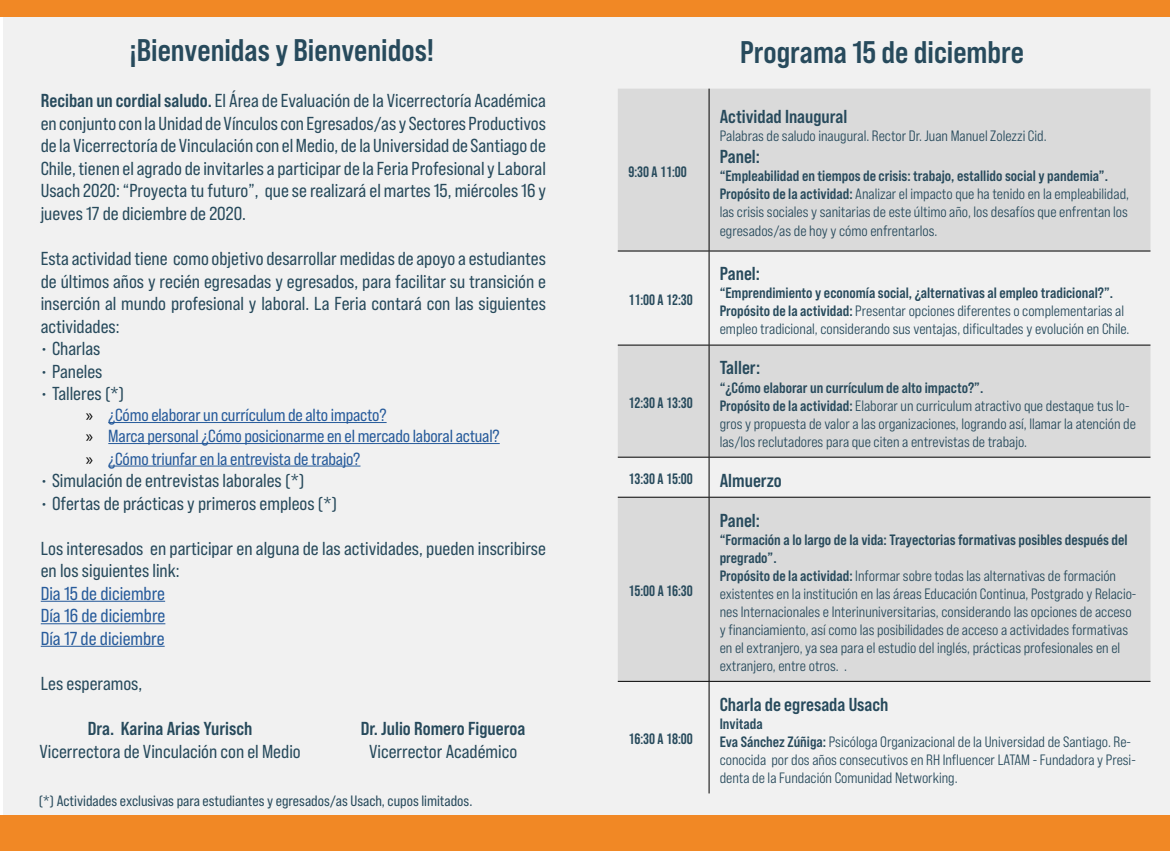
<style>
.page{position:relative;width:1170px;height:851px;background:#fff}
.page>*{position:absolute;margin:0;border:0;box-sizing:border-box;transform-origin:0 0}
.t1{font:31.25px "Bebas Neue Pro Sm E Bd";color:#274a5c}
.t2{font:18.75px/22.5px "Bebas Neue Pro Sm E Rg";color:#274a5c;text-align:justify}
.t3{font:18.75px "Bebas Neue Pro Sm E Bd";color:#274a5c}
.t4{font:18.75px/22.5px "Bebas Neue Pro Sm E Rg";color:#275b9b;text-align:justify}
.t5{font:17.5px/21px "Bebas Neue Pro Sm E Rg";letter-spacing:-.01em;color:#275b9b}
.t6{font:15px/18px "Bebas Neue Pro Sm E Md";color:#274a5c}
.t7{font:15px/18px "Bebas Neue Pro Sm E Bd";color:#274a5c}
.t8{font:15px "Bebas Neue Pro Sm E Rg";color:#274a5c}
.t9{font:15px "Bebas Neue";color:#274a5c}
.s1{font-family:"Bebas Neue Pro Sm E Bd"}
.s2{font-family:"Myriad Pro";color:#000}
</style>
<div class="page">
<div style="left:4px;top:16px;width:1165px;height:803px;background:#f1f1f1"></div>
<div style="left:0;top:0;width:1169px;height:17px;background:#f18825"></div>
<div style="left:585px;top:815px;width:584px;height:35px;background:#f18825"></div>
<svg style="left:617px;top:89px;width:533px;height:592px;fill:#dadada"></svg>
<hr style="left:708px;top:89px;width:1px;height:162px;background:#000">
<hr style="left:617px;top:251px;width:92px;height:1px;background:#000">
<hr style="left:709px;top:251px;width:441px;height:1px;background:#000">
<hr style="left:708px;top:251px;width:1px;height:94px;background:#000">
<hr style="left:617px;top:345px;width:92px;height:1px;background:#000">
<hr style="left:709px;top:345px;width:441px;height:1px;background:#000">
<hr style="left:708px;top:345px;width:1px;height:112px;background:#000">
<hr style="left:617px;top:457px;width:92px;height:1px;background:#000">
<hr style="left:709px;top:457px;width:441px;height:1px;background:#000">
<hr style="left:708px;top:457px;width:1px;height:40px;background:#000">
<hr style="left:617px;top:497px;width:92px;height:1px;background:#000">
<hr style="left:709px;top:497px;width:441px;height:1px;background:#000">
<hr style="left:708px;top:497px;width:1px;height:184px;background:#000">
<hr style="left:617px;top:681px;width:92px;height:1px;background:#000">
<hr style="left:709px;top:681px;width:441px;height:1px;background:#000">
<hr style="left:708px;top:681px;width:1px;height:112px;background:#000">
<div style="left:0;top:815px;width:585px;height:35px;background:#f18825"></div>
<hr style="left:108px;top:422px;width:278px;height:1px;background:#275b9b">
<hr style="left:108px;top:443px;width:391px;height:1px;background:#275b9b">
<hr style="left:108px;top:465px;width:252px;height:1px;background:#275b9b">
<hr style="left:41px;top:600px;width:124px;height:1px;background:#275b9b">
<hr style="left:41px;top:623px;width:124px;height:1px;background:#275b9b">
<hr style="left:41px;top:645px;width:124px;height:1px;background:#275b9b">
<h1 class="t1" style="left:129px;top:31px;width:306px">¡Bienvenidas y Bienvenidos!</h1>
<p class="t2" style="left:41px;top:89px;width:506px"><span class="s1">Reciban un cordial saludo.</span> El Área de Evaluación de la Vicerrectoría Académica en conjunto con la Unidad de Vínculos con Egresados/as y Sectores Productivos de la Vicerrectoría de Vinculación con el Medio, de la Universidad de Santiago de Chile, tienen el agrado de invitarles a participar de la Feria Profesional y Laboral Usach 2020: “Proyecta tu futuro”, que se realizará el martes 15, miércoles 16 y jueves 17 de diciembre de 2020.</p>
<p class="t2" style="left:41px;top:247px;width:506px">Esta actividad tiene como objetivo desarrollar medidas de apoyo a estudiantes de últimos años y recién egresadas y egresados, para facilitar su transición e inserción al mundo profesional y laboral. La Feria contará con las siguientes actividades:</p>
<p class="t2" style="left:41px;top:337px;width:61px">• Charlas</p>
<p class="t2" style="left:41px;top:359px;width:63px">• Paneles</p>
<p class="t2" style="left:41px;top:382px;width:85px">• Talleres (*)</p>
<p class="t5" style="left:86px;top:404px;width:415px"><span class="s2">»</span> ¿Cómo elaborar un currículum de alto impacto?<br><span class="s2">»</span> Marca personal ¿Cómo posicionarme en el mercado laboral actual?</p>
<p class="t5" style="left:86px;top:447px;width:276px"><span class="s2">»</span> ¿Cómo triunfar en la entrevista de trabajo?</p>
<p class="t2" style="left:41px;top:469px;width:265px">• Simulación de entrevistas laborales (*)</p>
<p class="t2" style="left:41px;top:491px;width:298px">• Ofertas de prácticas y primeros empleos (*)</p>
<p class="t2" style="left:41px;top:536px;width:506px">Los interesados en participar en alguna de las actividades, pueden inscribirse en los siguientes link:</p>
<p class="t4" style="left:41px;top:581px;width:126px">Dia 15 de diciembre Día 16 de diciembre Día 17 de diciembre</p>
<p class="t2" style="left:41px;top:671px;width:103px">Les esperamos,</p>
<p class="t3" style="left:88px;top:717px;width:166px">Dra. Karina Arias Yurisch</p>
<p class="t2" style="left:40px;top:739px;width:263px">Vicerrectora de Vinculación con el Medio</p>
<p class="t3" style="left:361px;top:717px;width:166px">Dr. Julio Romero Figueroa</p>
<p class="t2" style="left:369px;top:739px;width:149px">Vicerrector Académico</p>
<p class="t8" style="left:39px;top:791px;width:435px">(*) Actividades exclusivas para estudiantes y egresados/as Usach, cupos limitados.</p>
<p class="t9" style="left:628px;top:163px;width:60px">9:30 A 11:00</p>
<p class="t9" style="left:628px;top:291px;width:66px">11:00 A 12:30</p>
<p class="t9" style="left:628px;top:394px;width:66px">12:30 A 13:30</p>
<h1 class="t1" style="left:740px;top:34px;width:285px">Programa 15 de diciembre</h1>
<p class="t3" style="left:719px;top:105px;width:129px">Actividad Inaugural</p>
<p class="t6" style="left:719px;top:126px;width:328px">Palabras de saludo inaugural. Rector Dr. Juan Manuel Zolezzi Cid.</p>
<p class="t3" style="left:719px;top:146px;width:42px">Panel:</p>
<p class="t7" style="left:719px;top:167px;width:390px">“Empleabilidad en tiempos de crisis: trabajo, estallido social y pandemia”.</p>
<p class="t6" style="left:719px;top:185px;width:411px;text-align:justify"><span class="s1">Propósito de la actividad:</span> Analizar el impacto que ha tenido en la empleabilidad, las crisis sociales y sanitarias de este último año, los desafíos que enfrentan los egresados/as de hoy y cómo enfrentarlos.</p>
<p class="t3" style="left:719px;top:263px;width:42px">Panel:</p>
<p class="t7" style="left:719px;top:284px;width:395px">“Emprendimiento y economía social, ¿alternativas al empleo tradicional?”.</p>
<p class="t6" style="left:719px;top:302px;width:411px"><span class="s1">Propósito de la actividad:</span> Presentar opciones diferentes o complementarias al empleo tradicional, considerando sus ventajas, dificultades y evolución en Chile.</p>
<p class="t3" style="left:719px;top:357px;width:42px">Taller:</p>
<p class="t7" style="left:719px;top:378px;width:265px">“¿Cómo elaborar un currículum de alto impacto?”.</p>
<p class="t6" style="left:719px;top:396px;width:417px"><span class="s1">Propósito de la actividad:</span> Elaborar un curriculum atractivo que destaque tus lo&shy;gros y propuesta de valor a las organizaciones, logrando así, llamar la atención de las/los reclutadores para que citen a entrevistas de trabajo.</p>
<p class="t9" style="left:628px;top:470px;width:66px">13:30 A 15:00</p>
<p class="t3" style="left:719px;top:469px;width:64px">Almuerzo</p>
<p class="t9" style="left:628px;top:582px;width:66px">15:00 A 16:30</p>
<p class="t9" style="left:628px;top:730px;width:66px">16:30 A 18:00</p>
<p class="t3" style="left:719px;top:509px;width:42px">Panel:</p>
<p class="t7" style="left:719px;top:530px;width:409px">“Formación a lo largo de la vida: Trayectorias formativas posibles después del pregrado”.</p>
<p class="t6" style="left:719px;top:566px;width:418px"><span class="s1">Propósito de la actividad:</span> Informar sobre todas las alternativas de formación existentes en la institución en las áreas Educación Continua, Postgrado y Relacio&shy;nes Internacionales e Interinuniversitarias, considerando las opciones de acceso y financiamiento, así como las posibilidades de acceso a actividades formativas en el extranjero, ya sea para el estudio del inglés, prácticas profesionales en el extranjero, entre otros. .</p>
<p class="t3" style="left:719px;top:693px;width:170px">Charla de egresada Usach</p>
<p class="t7" style="left:719px;top:714px;width:45px">Invitada</p>
<p class="t6" style="left:719px;top:732px;width:417px"><span class="s1">Eva Sánchez Zúñiga:</span> Psicóloga Organizacional de la Universidad de Santiago. Re&shy;conocida por dos años consecutivos en RH Influencer LATAM - Fundadora y Presi&shy;denta de la Fundación Comunidad Networking.</p>
</div>
